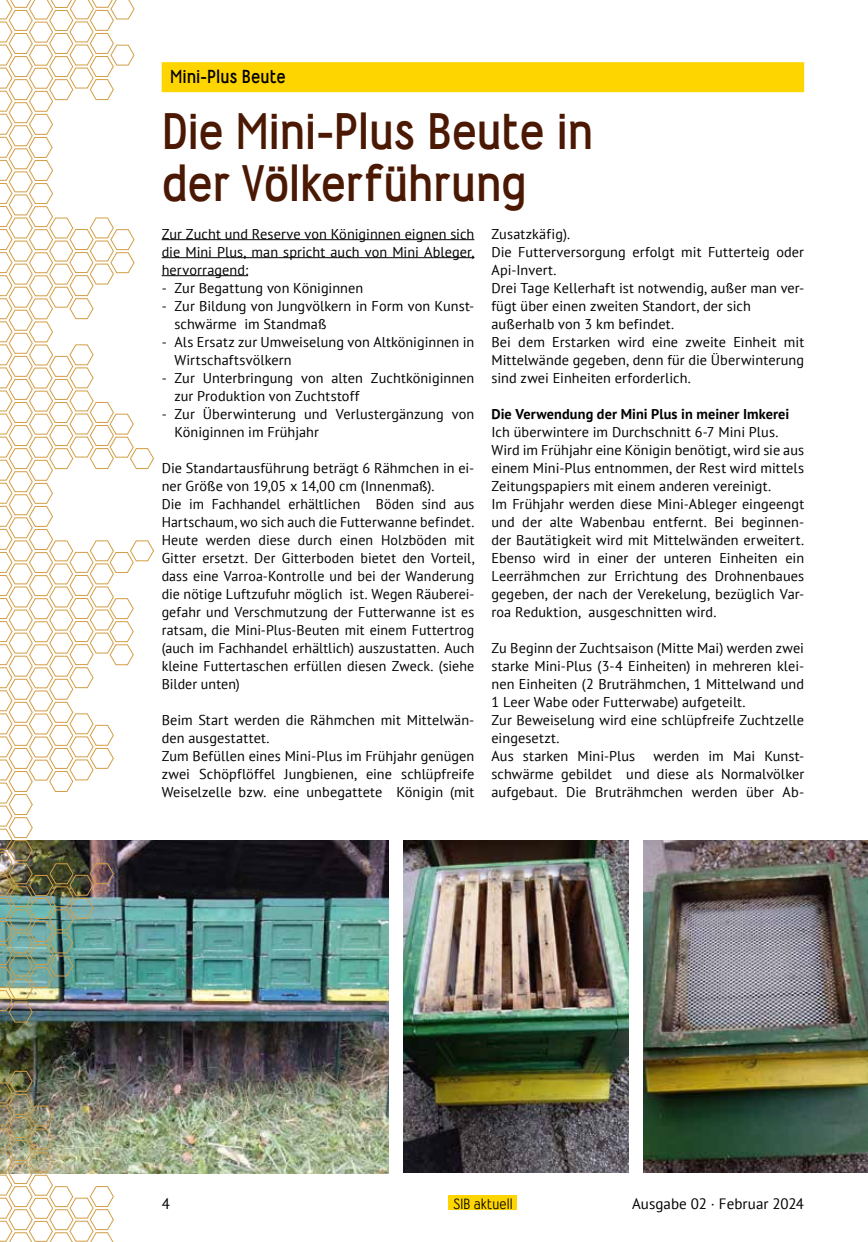
<style>
.page{position:relative;width:868px;height:1242px;background:#fff}
.page>*{position:absolute;margin:0;border:0;box-sizing:border-box;transform-origin:0 0}
.t1{font:700 45px/52.5px "Wyvern";letter-spacing:-.015em;color:#4a1803}
.t2{font:700 16.5px "Wyvern";color:#000}
.t3{font:15px "PT Sans";color:#000}
.t4{font:14.25px/18px "PT Sans";letter-spacing:.005em;color:#000}
.t5{font:700 14.25px "PT Sans";letter-spacing:.005em;color:#000}
.t6{font:13.5px "Wyvern";letter-spacing:.005em;color:#000}
</style>
<div class="page">
<div style="left:449px;top:1195px;width:68px;height:15px;background:#ffd500"></div>
<div style="left:162px;top:62px;width:642px;height:30px;background:#ffd500"></div>
<hr style="left:162px;top:239px;width:312px;height:1px;background:#000">
<hr style="left:162px;top:257px;width:312px;height:1px;background:#000">
<hr style="left:162px;top:275px;width:86px;height:1px;background:#000">
<img style="left:403px;top:841px;width:225px;height:332px">
<img style="left:643px;top:841px;width:224px;height:332px">
<img style="left:0;top:841px;width:388px;height:333px">
<img style="left:0;top:1070px;width:114px;height:172px">
<svg style="left:0;top:0;width:154px;height:1023px"></svg>
<p class="t2" style="left:170px;top:66px;width:117px">Mini-Plus Beute</p>
<h1 class="t1" style="left:162px;top:104px;width:433px">Die Mini-Plus Beute in der Völkerführung</h1>
<p class="t4" style="left:162px;top:224px;width:314px;text-align:justify">Zur Zucht und Reserve von Königinnen eignen sich die Mini Plus, man spricht auch von Mini Ableger, hervorragend:</p>
<p class="t4" style="left:162px;top:278px;width:203px">- Zur Begattung von Königinnen</p>
<p class="t4" style="left:174px;top:296px;width:301px;text-indent:-13px">- Zur Bildung von Jungvölkern in Form von Kunst&shy;schwärme im Standmaß</p>
<p class="t4" style="left:174px;top:332px;width:301px;text-indent:-13px">- Als Ersatz zur Umweiselung von Altköniginnen in<br>Wirtschaftsvölkern</p>
<p class="t4" style="left:174px;top:368px;width:301px;text-indent:-13px">- Zur Unterbringung von alten Zuchtköniginnen zur Produktion von Zuchtstoff</p>
<p class="t4" style="left:174px;top:404px;width:301px;text-indent:-13px">- Zur Überwinterung und Verlustergänzung von<br>Königinnen im Frühjahr</p>
<p class="t4" style="left:162px;top:458px;width:314px">Die Standartausführung beträgt 6 Rähmchen in ei&shy;ner Größe von 19,05 x 14,00 cm (Innenmaß).<br>Die im Fachhandel erhältlichen Böden sind aus Hartschaum, wo sich auch die Futterwanne befindet.<br>Heute werden diese durch einen Holzböden mit Gitter ersetzt. Der Gitterboden bietet den Vorteil, dass eine Varroa-Kontrolle und bei der Wanderung die nötige Luftzufuhr möglich ist. Wegen Räuberei&shy;gefahr und Verschmutzung der Futterwanne ist es ratsam, die Mini-Plus-Beuten mit einem Futtertrog (auch im Fachhandel erhältlich) auszustatten. Auch kleine Futtertaschen erfüllen diesen Zweck. (siehe Bilder unten)</p>
<p class="t4" style="left:162px;top:710px;width:314px">Beim Start werden die Rähmchen mit Mittelwän&shy;den ausgestattet.<br>Zum Befüllen eines Mini-Plus im Frühjahr genügen zwei Schöpflöffel Jungbienen, eine schlüpfreife Weiselzelle bzw. eine unbegattete Königin (mit</p>
<p class="t4" style="left:491px;top:224px;width:314px">Zusatzkäfig).<br>Die Futterversorgung erfolgt mit Futterteig oder Api-Invert.<br>Drei Tage Kellerhaft ist notwendig, außer man ver&shy;fügt über einen zweiten Standort, der sich außerhalb von 3 km befindet.<br>Bei dem Erstarken wird eine zweite Einheit mit Mittelwände gegeben, denn für die Überwinterung sind zwei Einheiten erforderlich.</p>
<p class="t5" style="left:491px;top:404px;width:299px">Die Verwendung der Mini Plus in meiner Imkerei</p>
<p class="t4" style="left:491px;top:422px;width:314px">Ich überwintere im Durchschnitt 6-7 Mini Plus.<br>Wird im Frühjahr eine Königin benötigt, wird sie aus einem Mini-Plus entnommen, der Rest wird mittels Zeitungspapiers mit einem anderen vereinigt.<br>Im Frühjahr werden diese Mini-Ableger eingeengt und der alte Wabenbau entfernt. Bei beginnen&shy;der Bautätigkeit wird mit Mittelwänden erweitert.<br>Ebenso wird in einer der unteren Einheiten ein Leerrähmchen zur Errichtung des Drohnenbaues gegeben, der nach der Verekelung, bezüglich Var&shy;roa Reduktion, ausgeschnitten wird.</p>
<p class="t4" style="left:491px;top:638px;width:314px">Zu Beginn der Zuchtsaison (Mitte Mai) werden zwei starke Mini-Plus (3-4 Einheiten) in mehreren klei&shy;nen Einheiten (2 Bruträhmchen, 1 Mittelwand und 1 Leer Wabe oder Futterwabe) aufgeteilt.<br>Zur Beweiselung wird eine schlüpfreife Zuchtzelle eingesetzt.<br>Aus starken Mini-Plus</p>
<p class="t4" style="left:491px;top:746px;width:314px;text-align:justify;text-indent:162px">werden im Mai Kunst&shy;schwärme gebildet und diese als Normalvölker aufgebaut. Die Bruträhmchen werden über Ab-</p>
<p class="t3" style="left:162px;top:1193px;width:10px">4</p>
<p class="t6" style="left:453px;top:1195px;width:61px">SIB aktuell</p>
<p class="t3" style="left:632px;top:1193px;width:174px">Ausgabe 02 · Februar 2024</p>
</div>
